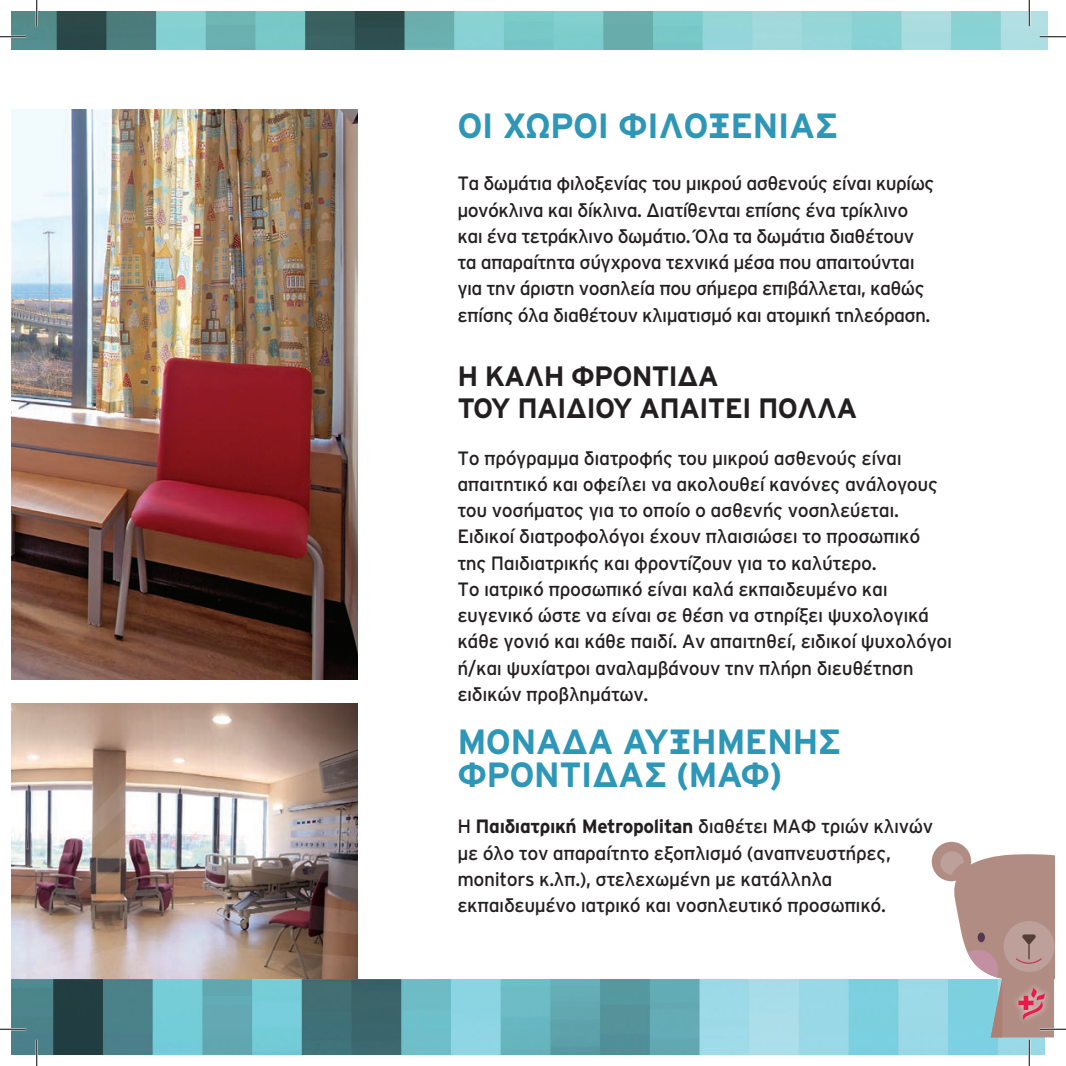
<style>
.page{position:relative;width:1066px;height:1066px;background:#fff}
.page>*{position:absolute;margin:0;border:0;box-sizing:border-box;transform-origin:0 0}
.t1{font:700 35px/33.2px "Interstate GR";letter-spacing:-.02em;color:#2e96b7}
.t2{font:700 28px/32px "Interstate GR";letter-spacing:-.03em;color:#231f20}
.t3{font:19.25px/26.2px "Interstate GR";letter-spacing:-.02em;color:#231f20}
.s1{font-weight:700}
</style>
<div class="page">
<img style="left:12px;top:110px;width:346px;height:569px">
<img style="left:12px;top:704px;width:346px;height:276px">
<img style="left:12px;top:12px;width:1035px;height:38px">
<img style="left:12px;top:980px;width:935px;height:74px">
<svg style="left:20px;top:935px;width:408px;height:45px"></svg>
<img style="left:20px;top:909px;width:338px;height:26px">
<img style="left:20px;top:760px;width:338px;height:149px">
<div style="left:931px;top:842px;width:40px;height:39px;background:#b18c83;border-radius:50%"></div>
<div style="left:940px;top:851px;width:24px;height:24px;background:#bca099;border-radius:11px"></div>
<hr style="left:0;top:36px;width:26px;height:2px;background:#fff">
<hr style="left:1039px;top:36px;width:27px;height:2px;background:#fff">
<hr style="left:0;top:1028px;width:26px;height:2px;background:#fff">
<hr style="left:36px;top:0;width:2px;height:26px;background:#fff">
<hr style="left:36px;top:1039px;width:2px;height:27px;background:#fff">
<hr style="left:1028px;top:0;width:2px;height:26px;background:#fff">
<svg style="left:0;top:36px;width:26px;height:1px"></svg>
<svg style="left:1039px;top:36px;width:27px;height:1px"></svg>
<svg style="left:0;top:1029px;width:26px;height:1px"></svg>
<svg style="left:36px;top:0;width:1px;height:26px"></svg>
<svg style="left:36px;top:1039px;width:1px;height:27px"></svg>
<svg style="left:1029px;top:0;width:1px;height:26px"></svg>
<svg style="left:947px;top:854px;width:119px;height:212px"></svg>
<h1 class="t1" style="left:457px;top:109px;width:382px">ΟΙ ΧΏΡΟΙ ΦΙΛΟΞΕΝΊΑΣ</h1>
<p class="t3" style="left:457px;top:170px;width:479px">Τα δωμάτια φιλοξενίας του μικρού ασθενούς είναι κυρίως μονόκλινα και δίκλινα. Διατίθενται επίσης ένα τρίκλινο και ένα τετράκλινο δωμάτιο. Όλα τα δωμάτια διαθέτουν τα απαραίτητα σύγχρονα τεχνικά μέσα που απαιτούνται για την άριστη νοσηλεία που σήμερα επιβάλλεται, καθώς επίσης όλα διαθέτουν κλιματισμό και ατομική τηλεόραση.</p>
<h2 class="t2" style="left:457px;top:360px;width:399px">Η ΚΑΛΉ ΦΡΟΝΤΊΔΑ<br>ΤΟΥ ΠΑΙΔΙΟΎ ΑΠΑΙΤΕΊ ΠΟΛΛΆ</h2>
<p class="t3" style="left:457px;top:444px;width:496px">Το πρόγραμμα διατροφής του μικρού ασθενούς είναι απαιτητικό και οφείλει να ακολουθεί κανόνες ανάλογους του νοσήματος για το οποίο ο ασθενής νοσηλεύεται.<br>Ειδικοί διατροφολόγοι έχουν πλαισιώσει το προσωπικό της Παιδιατρικής και φροντίζουν για το καλύτερο.<br>Το ιατρικό προσωπικό είναι καλά εκπαιδευμένο και ευγενικό ώστε να είναι σε θέση να στηρίξει ψυχολογικά κάθε γονιό και κάθε παιδί. Αν απαιτηθεί, ειδικοί ψυχολόγοι ή/και ψυχίατροι αναλαμβάνουν την πλήρη διευθέτηση ειδικών προβλημάτων.</p>
<h1 class="t1" style="left:457px;top:725px;width:385px">ΜΟΝΑΔΑ ΑΥΞΗΜΕΝΗΣ<br>ΦΡΟΝΤΙΔΑΣ (ΜΑΦ)</h1>
<p class="t3" style="left:457px;top:813px;width:477px">Η <span class="s1">Παιδιατρική Metropolitan</span> διαθέτει ΜΑΦ τριών κλινών με όλο τον απαραίτητο εξοπλισμό (αναπνευστήρες, monitors κ.λπ.), στελεχωμένη με κατάλληλα εκπαιδευμένο ιατρικό και νοσηλευτικό προσωπικό.</p>
</div>
